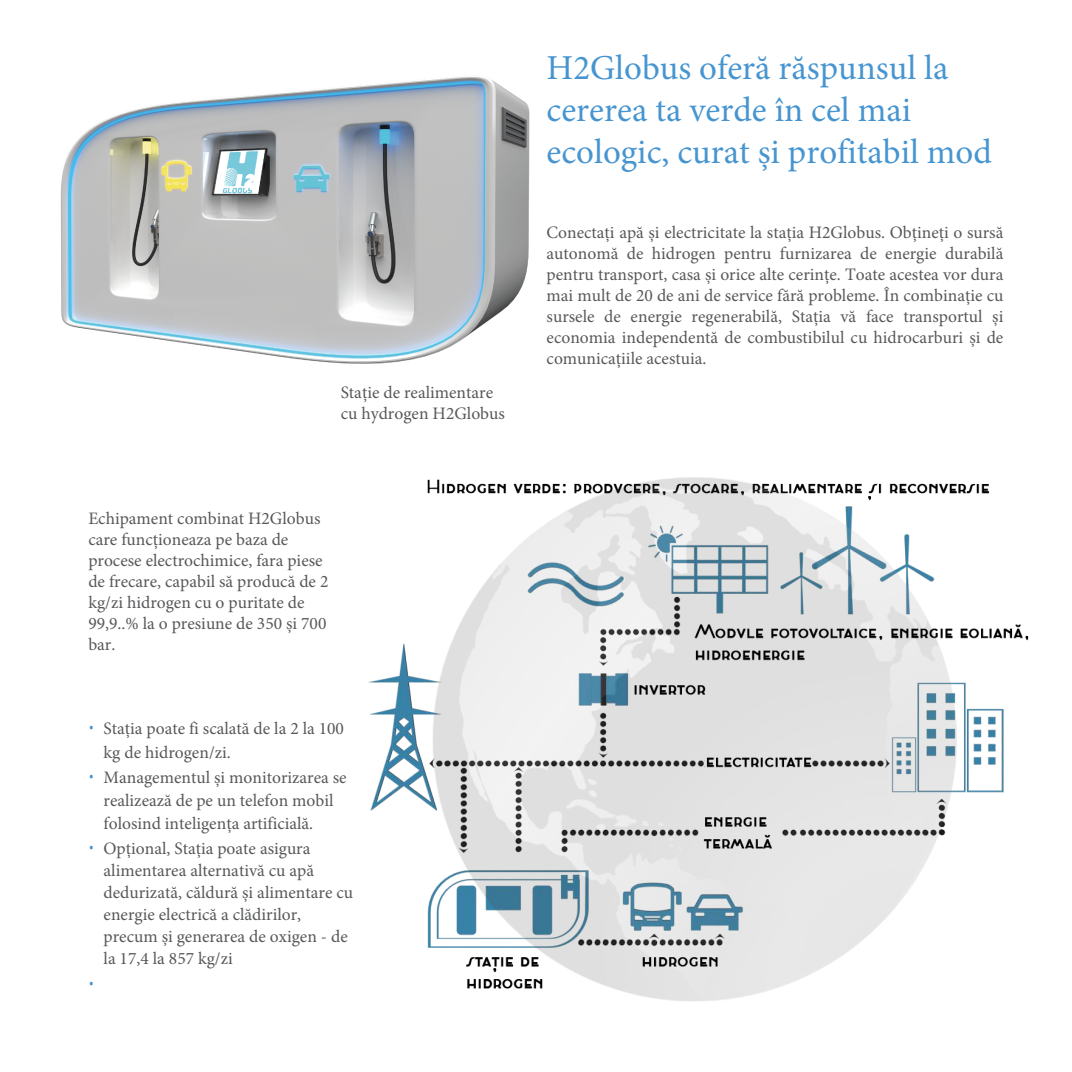
<style>
.page{position:relative;width:1072px;height:1072px;background:#fff}
.page>*{position:absolute;margin:0;border:0;box-sizing:border-box;transform-origin:0 0}
.t1{font:35px/42.2px "Minion Pro";color:#4795d0}
.t2{font:17.5px/21px "Minion Pro";color:#57585a}
.t3{font:300 17.5px "Roboto Condensed";color:#4795d0}
.s1{font-family:"Roboto Condensed";font-weight:300;color:#4795d0}
</style>
<div class="page">
<img style="left:60px;top:77px;width:470px;height:287px">
<img style="left:368px;top:477px;width:661px;height:524px">
<p class="t2" style="left:341px;top:382px;width:166px">Stație de realimentare cu hydrogen H2Globus</p>
<p class="t2" style="left:88px;top:508px;width:241px">Echipament combinat H2Globus care funcționeaza pe baza de procese electrochimice, fara piese de frecare, capabil să producă de 2 kg/zi hidrogen cu o puritate de<br>99,9..% la o presiune de 350 și 700 bar.</p>
<p class="t2" style="left:104px;top:717px;width:242px;line-height:23.6px;text-indent:-15px"><span class="s1">•</span> Stația poate fi scalată de la 2 la 100 kg de hidrogen/zi.</p>
<p class="t2" style="left:104px;top:766px;width:245px;line-height:22.8px;text-indent:-15px"><span class="s1">•</span> Managementul și monitorizarea se realizează de pe un telefon mobil folosind inteligența artificială.</p>
<p class="t2" style="left:104px;top:837px;width:251px;line-height:22.1px;text-indent:-15px"><span class="s1">•</span> Opțional, Stația poate asigura alimentarea alternativă cu apă dedurizată, căldură și alimentare cu energie electrică a clădirilor, precum și generarea de oxigen - de la 17,4 la 857 kg/zi</p>
<p class="t3" style="left:89px;top:971px;width:7px">•</p>
<h1 class="t1" style="left:546px;top:46px;width:447px">H2Globus oferă răspunsul la cererea ta verde în cel mai ecologic, curat și profitabil mod</h1>
<p class="t2" style="left:546px;top:221px;width:458px;text-align:justify">Conectați apă și electricitate la stația H2Globus. Obțineți o sursă autonomă de hidrogen pentru furnizarea de energie durabilă pentru transport, casa și orice alte cerințe. Toate acestea vor dura mai mult de 20 de ani de service fără probleme. În combinație cu sursele de energie regenerabilă, Stația vă face transportul și economia independentă de combustibilul cu hidrocarburi și de comunicațiile acestuia.</p>
</div>
